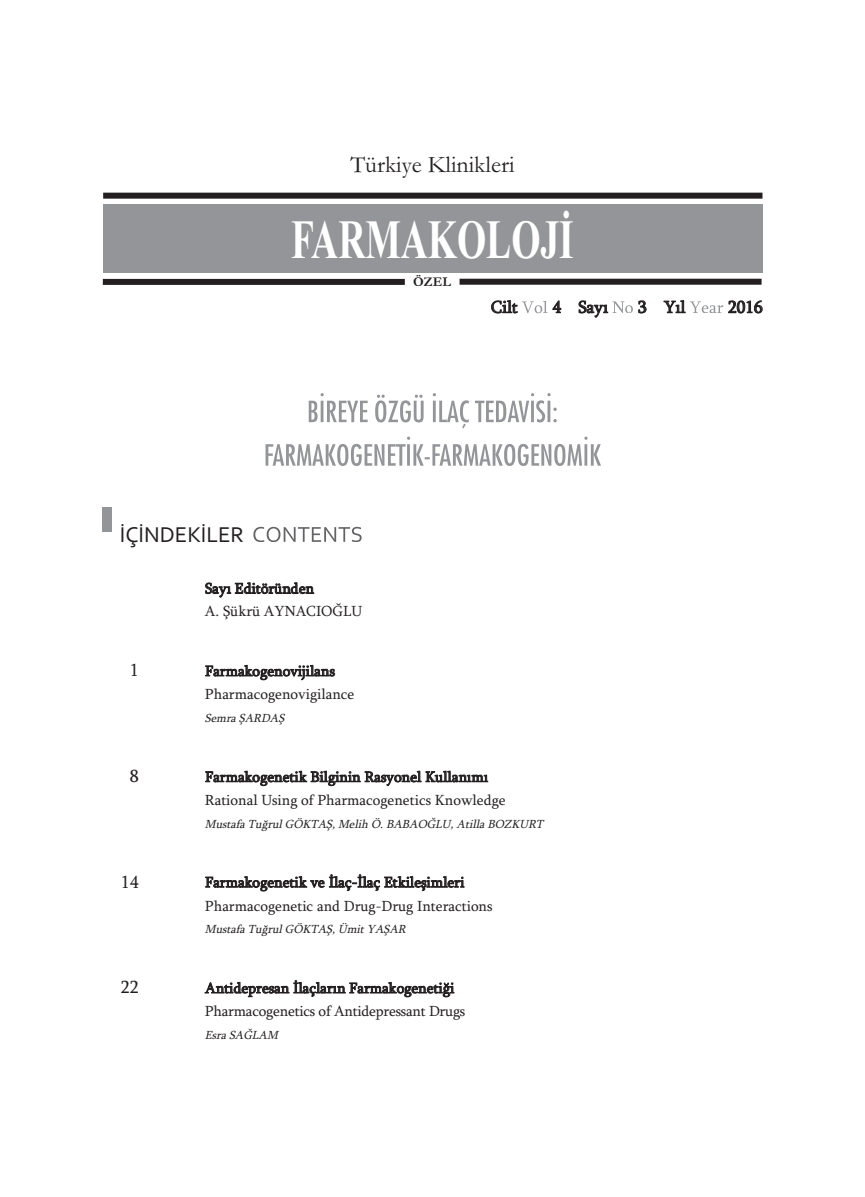
<style>
.page{position:relative;width:865px;height:1197px;background:#fff}
.page>*{position:absolute;margin:0;border:0;box-sizing:border-box;transform-origin:0 0}
.t1{font:700 55.35px "Times New Roman";color:#fff;scale:.68 1}
.t2{font:24px "Garamond";color:#231f20}
.t3{font:22.5px "Corbel";color:#231f20}
.t4{font:18px "Sylfaen";color:#231f20}
.t5{font:17.25px "Sylfaen";color:#231f20}
.t6{font:15px/23.2px "Sylfaen";color:#231f20}
.t7{font:700 13.5px "Garamond";color:#231f20}
.t8{font:italic 12px "Sylfaen";color:#231f20}
</style>
<div class="page">
<svg style="left:253px;top:527px;width:108px;height:15px"></svg>
<div style="left:103px;top:507px;width:9px;height:25px;background:#939598"></div>
<svg style="left:522px;top:301px;width:25px;height:12px"></svg>
<svg style="left:612px;top:301px;width:21px;height:12px"></svg>
<svg style="left:690px;top:301px;width:33px;height:12px"></svg>
<div style="left:103px;top:204px;width:659px;height:68px;background:#939598"></div>
<div style="left:103px;top:193px;width:659px;height:6px;background:#231f20"></div>
<div style="left:103px;top:279px;width:302px;height:6px;background:#231f20"></div>
<div style="left:459px;top:279px;width:302px;height:6px;background:#231f20"></div>
<svg style="left:309px;top:393px;width:127px;height:29px"></svg>
<svg style="left:265px;top:436px;width:219px;height:30px"></svg>
<h2 class="t2" style="left:350px;top:149px;width:166px">Türkiye Klinikleri</h2>
<h1 class="t1" style="left:291px;top:207px;width:417px">FARMAKOLOJİ</h1>
<p class="t7" style="left:413px;top:274px;width:39px">ÖZEL</p>
<h3 class="t3" style="left:120px;top:521px;width:126px">İÇİNDEKİLER</h3>
<p class="t6" style="left:205px;top:576px;width:159px">Sayı Editöründen<br>A. Şükrü AYNACIOĞLU</p>
<p class="t4" style="left:130px;top:659px;width:10px">1</p>
<p class="t6" style="left:205px;top:659px;width:151px">Farmakogenovĳilans<br>Pharmacogenovigilance</p>
<p class="t8" style="left:205px;top:711px;width:84px">Semra ŞARDAŞ</p>
<p class="t5" style="left:491px;top:296px;width:28px">Cilt</p>
<p class="t5" style="left:552px;top:296px;width:57px">4 Sayı</p>
<p class="t5" style="left:638px;top:296px;width:49px">3 Yıl</p>
<p class="t5" style="left:728px;top:296px;width:36px">2016</p>
<p class="t4" style="left:130px;top:765px;width:10px">8</p>
<p class="t6" style="left:205px;top:765px;width:302px">Farmakogenetik Bilginin Rasyonel Kullanımı<br>Rational Using of Pharmacogenetics Knowledge</p>
<p class="t8" style="left:205px;top:816px;width:343px">Mustafa Tuğrul GÖKTAŞ, Melih Ö. BABAOĞLU, Atilla BOZKURT</p>
<p class="t4" style="left:121px;top:870px;width:19px">14</p>
<p class="t6" style="left:205px;top:870px;width:289px">Farmakogenetik ve İlaç-İlaç Etkileşimleri<br>Pharmacogenetic and Drug-Drug Interactions</p>
<p class="t8" style="left:205px;top:922px;width:206px">Mustafa Tuğrul GÖKTAŞ, Ümit YAŞAR</p>
<p class="t4" style="left:121px;top:976px;width:19px">22</p>
<p class="t6" style="left:205px;top:976px;width:262px">Antidepresan İlaçların Farmakogenetiği<br>Pharmacogenetics of Antidepressant Drugs</p>
<p class="t8" style="left:205px;top:1027px;width:78px">Esra SAĞLAM</p>
</div>
